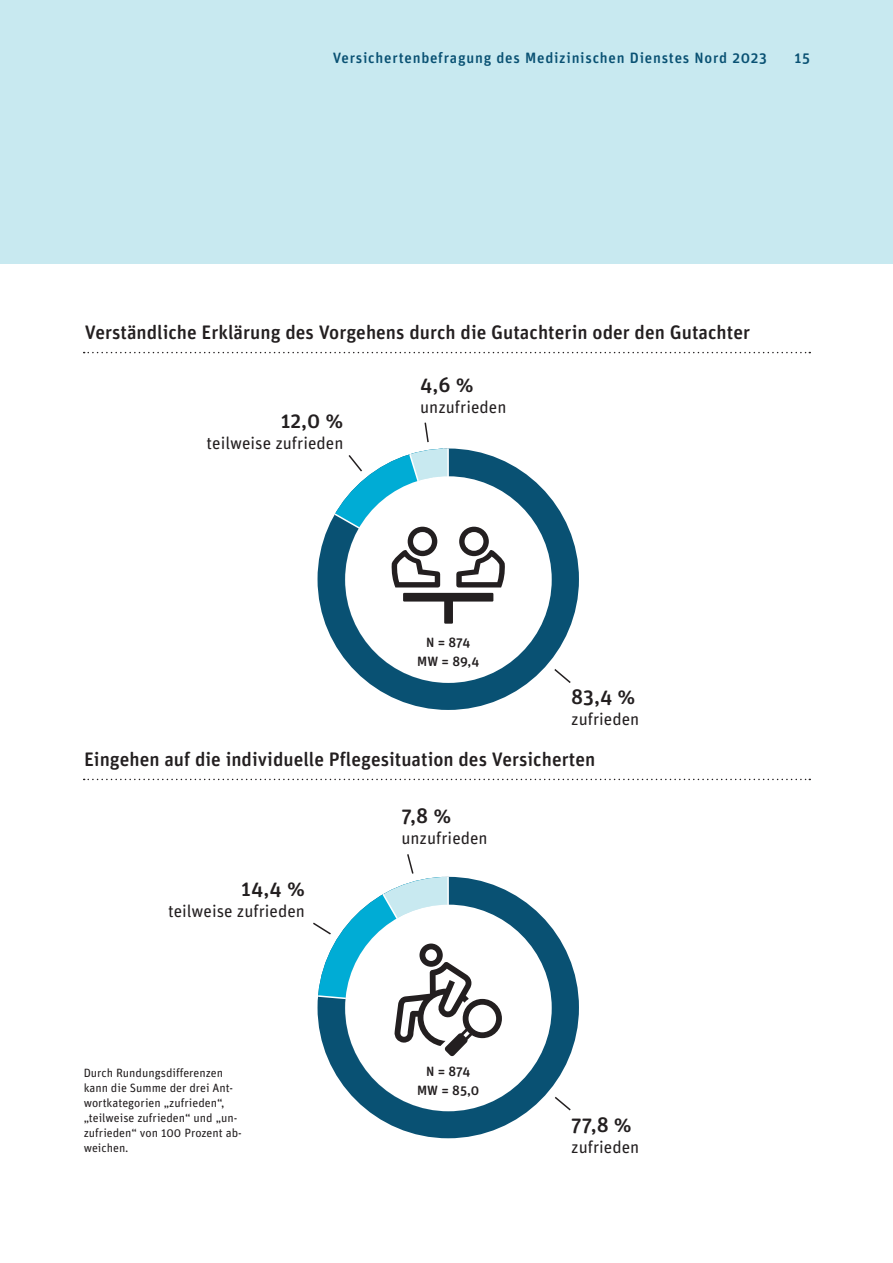
<style>
.page{position:relative;width:893px;height:1263px;background:#fff}
.page>*{position:absolute;margin:0;border:0;box-sizing:border-box;transform-origin:0 0}
.t1{font:500 21px "Unit Rounded OT";color:#231f20}
.t2{font:500 19.5px "Unit Rounded OT";color:#231f20}
.t3{font:17.25px "Unit Rounded OT";color:#231f20}
.t4{font:500 15px "Unit Rounded OT";letter-spacing:.05em;color:#095173}
.t5{font:500 13.5px/18.8px "Unit Rounded OT";letter-spacing:-.005em;color:#231f20;text-align:center}
.t6{font:12px/15px "Unit Rounded OT";color:#231f20}
</style>
<div class="page">
<svg style="left:84px;top:779px;width:726px;height:1px"></svg>
<div style="left:0;top:0;width:893px;height:264px;background:#c8e9f0"></div>
<svg style="left:84px;top:352px;width:726px;height:1px"></svg>
<div style="left:318px;top:448px;width:261px;height:262px;background:#095173;border-radius:50%"></div>
<div style="left:318px;top:877px;width:261px;height:261px;background:#095173;border-radius:50%"></div>
<svg style="left:318px;top:422px;width:254px;height:263px"></svg>
<svg style="left:313px;top:854px;width:259px;height:258px"></svg>
<p class="t4" style="left:333px;top:48px;width:436px">Versichertenbefragung des Medizinischen Dienstes Nord 2023</p>
<p class="t4" style="left:794px;top:48px;width:17px">15</p>
<h2 class="t2" style="left:85px;top:320px;width:667px">Verständliche Erklärung des Vorgehens durch die Gutachterin oder den Gutachter</h2>
<h1 class="t1" style="left:420px;top:371px;width:55px">4,6 %</h1>
<h3 class="t3" style="left:420px;top:396px;width:88px">unzufrieden</h3>
<h1 class="t1" style="left:281px;top:408px;width:64px">12,0 %</h1>
<h3 class="t3" style="left:207px;top:433px;width:138px">teilweise zufrieden</h3>
<p class="t5" style="left:417px;top:633px;width:64px">N = 874<br>MW = 89,4</p>
<h1 class="t1" style="left:571px;top:683px;width:66px">83,4 %</h1>
<h3 class="t3" style="left:571px;top:708px;width:70px">zufrieden</h3>
<h2 class="t2" style="left:84px;top:747px;width:513px">Eingehen auf die individuelle Pflegesituation des Versicherten</h2>
<h1 class="t1" style="left:241px;top:876px;width:65px">14,4 %</h1>
<h3 class="t3" style="left:168px;top:900px;width:138px">teilweise zufrieden</h3>
<p class="t6" style="left:84px;top:1065px;width:160px">Durch Rundungsdifferenzen kann die Summe der drei Ant&shy;wortkategorien „zufrieden“, „teilweise zufrieden“ und „un&shy;zufrieden“ von 100 Prozent ab&shy;weichen.</p>
<h1 class="t1" style="left:401px;top:803px;width:51px">7,8 %</h1>
<h3 class="t3" style="left:401px;top:828px;width:88px">unzufrieden</h3>
<p class="t5" style="left:417px;top:1061px;width:64px">N = 874<br>MW = 85,0</p>
<h1 class="t1" style="left:571px;top:1111px;width:62px">77,8 %</h1>
<h3 class="t3" style="left:571px;top:1136px;width:70px">zufrieden</h3>
</div>
